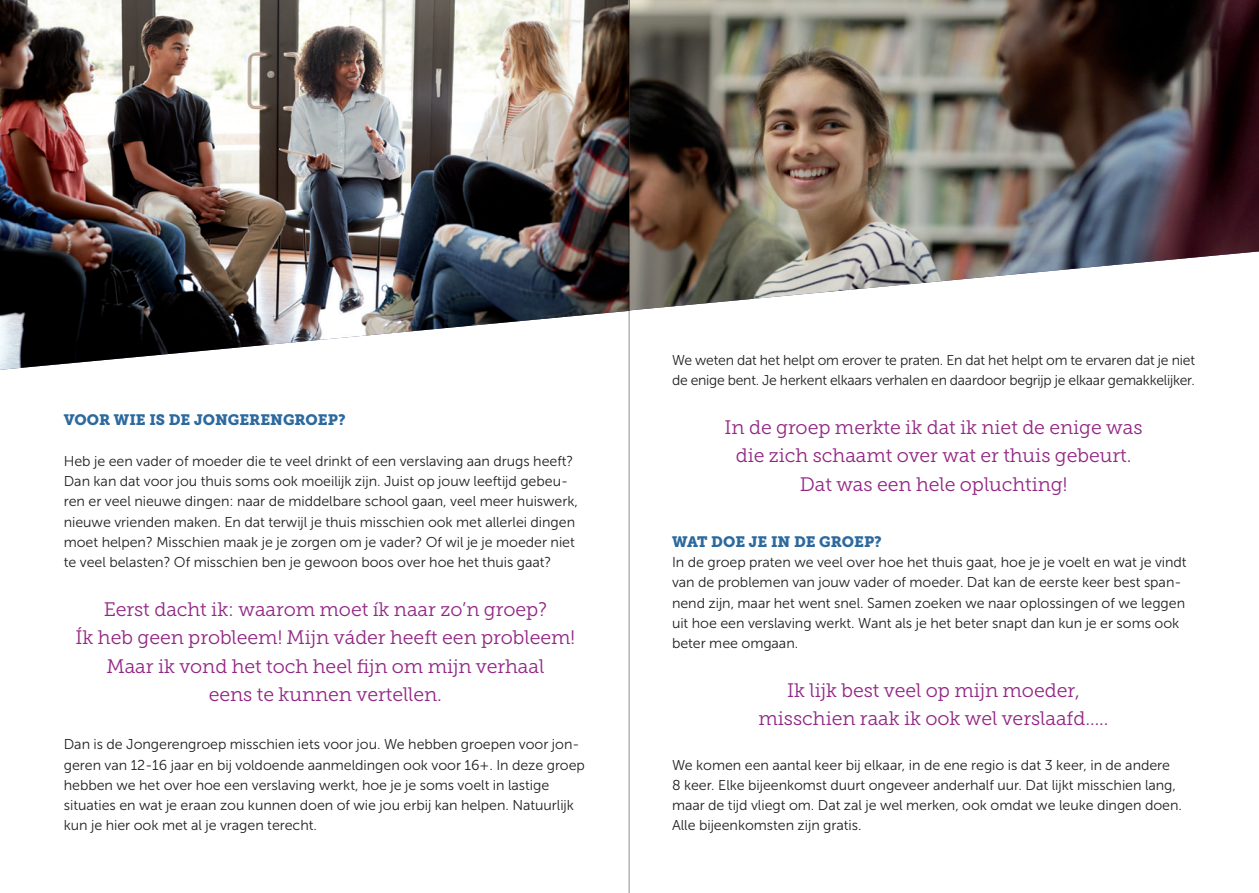
<style>
.page{position:relative;width:1259px;height:893px;background:#fff}
.page>*{position:absolute;margin:0;border:0;box-sizing:border-box;transform-origin:0 0}
.t1{font:19.5px/28.5px "Museo Slab 300";letter-spacing:-.005em;color:#922684;text-align:center}
.t2{font:15px "Museo Slab 900";color:#2c699e}
.t3{font:14.25px/20.2px "Museo Sans 300";letter-spacing:-.005em;color:#231f20}
</style>
<div class="page">
<img style="left:0;top:0;width:629px;height:370px">
<img style="left:630px;top:0;width:629px;height:310px">
<hr style="left:629px;top:0;width:1px;height:893px;background:#231f20">
<p class="t2" style="left:64px;top:411px;width:283px">VOOR WIE IS DE JONGERENGROEP?</p>
<p class="t3" style="left:64px;top:451px;width:516px">Heb je een vader of moeder die te veel drinkt of een verslaving aan drugs heeft?<br>Dan kan dat voor jou thuis soms ook moeilijk zijn. Juist op jouw leeftijd gebeu&shy;ren er veel nieuwe dingen: naar de middelbare school gaan, veel meer huiswerk, nieuwe vrienden maken. En dat terwijl je thuis misschien ook met allerlei dingen moet helpen? Misschien maak je je zorgen om je vader? Of wil je je moeder niet te veel belasten? Of misschien ben je gewoon boos over hoe het thuis gaat?</p>
<h1 class="t1" style="left:76px;top:595px;width:501px">Eerst dacht ik: waarom moet ík naar zo’n groep?<br>Ík heb geen probleem! Mijn váder heeft een probleem!<br>Maar ik vond het toch heel fijn om mijn verhaal<br>eens te kunnen vertellen.</h1>
<p class="t3" style="left:64px;top:734px;width:523px">Dan is de Jongerengroep misschien iets voor jou. We hebben groepen voor jon&shy;geren van 12-16 jaar en bij voldoende aanmeldingen ook voor 16+. In deze groep hebben we het over hoe een verslaving werkt, hoe je je soms voelt in lastige situaties en wat je eraan zou kunnen doen of wie jou erbij kan helpen. Natuurlijk kun je hier ook met al je vragen terecht.</p>
<p class="t3" style="left:672px;top:350px;width:524px">We weten dat het helpt om erover te praten. En dat het helpt om te ervaren dat je niet de enige bent. Je herkent elkaars verhalen en daardoor begrijp je elkaar gemakkelijker.</p>
<h1 class="t1" style="left:724px;top:413px;width:419px">In de groep merkte ik dat ik niet de enige was die zich schaamt over wat er thuis gebeurt.<br>Dat was een hele opluchting!</h1>
<p class="t2" style="left:672px;top:533px;width:211px">WAT DOE JE IN DE GROEP?</p>
<p class="t3" style="left:672px;top:552px;width:516px">In de groep praten we veel over hoe het thuis gaat, hoe je je voelt en wat je vindt van de problemen van jouw vader of moeder. Dat kan de eerste keer best span&shy;nend zijn, maar het went snel. Samen zoeken we naar oplossingen of we leggen uit hoe een verslaving werkt. Want als je het beter snapt dan kun je er soms ook beter mee omgaan.</p>
<h1 class="t1" style="left:758px;top:676px;width:352px">Ik lijk best veel op mijn moeder, misschien raak ik ook wel verslaafd…..</h1>
<p class="t3" style="left:672px;top:755px;width:511px">We komen een aantal keer bij elkaar, in de ene regio is dat 3 keer, in de andere 8 keer. Elke bijeenkomst duurt ongeveer anderhalf uur. Dat lijkt misschien lang, maar de tijd vliegt om. Dat zal je wel merken, ook omdat we leuke dingen doen.<br>Alle bijeenkomsten zijn gratis.</p>
</div>
